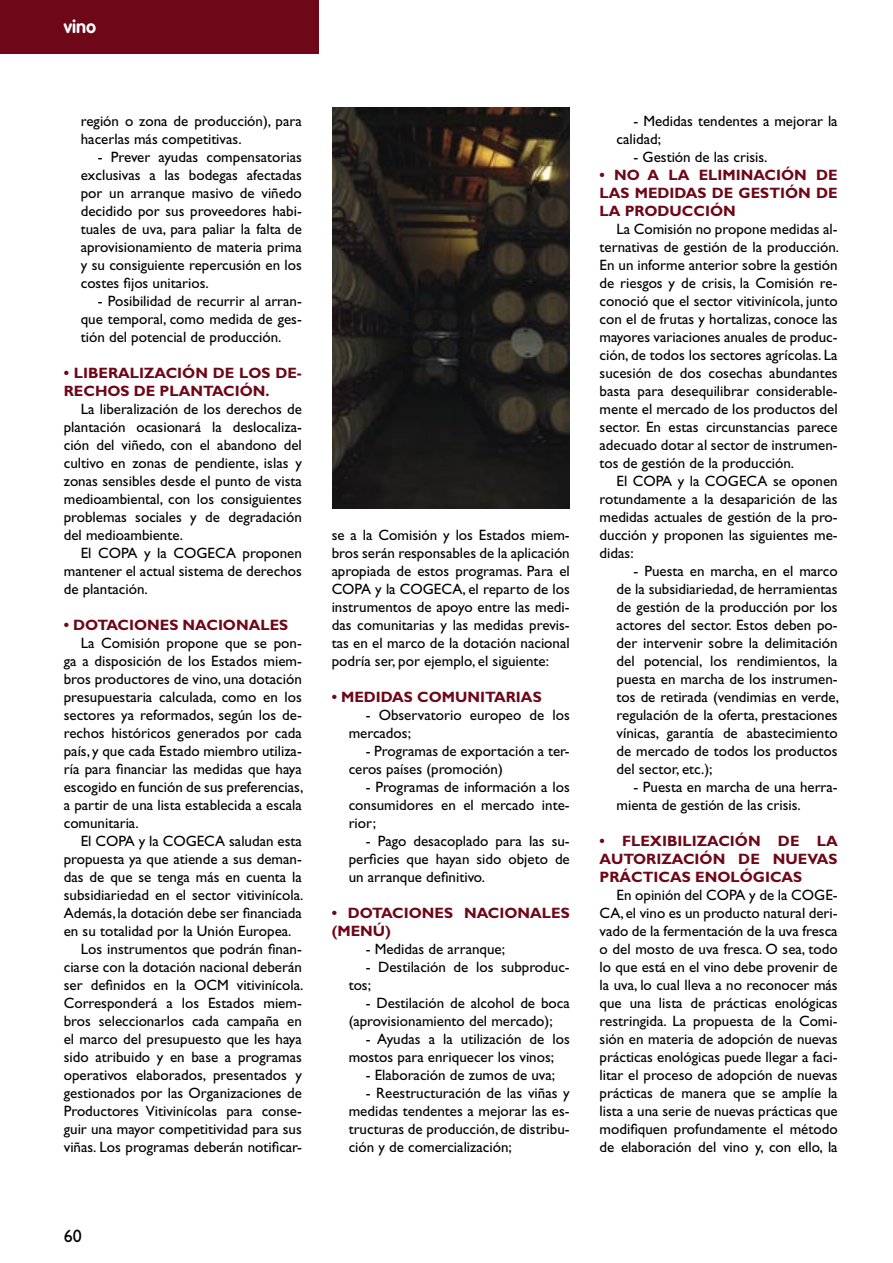
<style>
.page{position:relative;width:893px;height:1263px;background:#fff}
.page>*{position:absolute;margin:0;border:0;box-sizing:border-box;transform-origin:0 0}
.t1{font:700 18px "VAG Rounded";color:#fff}
.t2{font:18px "Gill Sans";color:#000}
.t3{font:15px/18px "Gill Sans";color:#000;text-align:justify}
.t4{font:700 15px/18px "Gill Sans";color:#6e0717}
</style>
<div class="page">
<div style="left:0;top:0;width:319px;height:54px;background:#6e0717"></div>
<img style="left:332px;top:107px;width:237px;height:401px">
<p class="t1" style="left:64px;top:17px;width:34px">vino</p>
<p class="t3" style="left:81px;top:112px;width:223px">región o zona de producción), para hacerlas más competitivas.</p>
<p class="t3" style="left:81px;top:148px;width:223px;text-indent:17px">- Prever ayudas compensatorias exclusivas a las bodegas afectadas por un arranque masivo de viñedo decidido por sus proveedores habi&shy;tuales de uva, para paliar la falta de aprovisionamiento de materia prima y su consiguiente repercusión en los costes fijos unitarios.</p>
<p class="t3" style="left:81px;top:292px;width:223px;text-indent:17px">- Posibilidad de recurrir al arran&shy;que temporal, como medida de ges&shy;tión del potencial de producción.</p>
<p class="t4" style="left:64px;top:364px;width:240px">• LIBERALIZACIÓN DE LOS DE-<br>RECHOS DE PLANTACIÓN.</p>
<p class="t3" style="left:64px;top:400px;width:240px;text-indent:17px">La liberalización de los derechos de plantación ocasionará la deslocaliza&shy;ción del viñedo, con el abandono del cultivo en zonas de pendiente, islas y zonas sensibles desde el punto de vista medioambiental, con los consiguientes problemas sociales y de degradación del medioambiente.</p>
<p class="t3" style="left:64px;top:544px;width:240px;text-indent:17px">El COPA y la COGECA proponen mantener el actual sistema de derechos de plantación.</p>
<p class="t4" style="left:64px;top:616px;width:226px">• DOTACIONES NACIONALES</p>
<p class="t3" style="left:64px;top:634px;width:241px;text-indent:17px">La Comisión propone que se pon&shy;ga a disposición de los Estados miem&shy;bros productores de vino, una dotación presupuestaria calculada, como en los sectores ya reformados, según los de&shy;rechos históricos generados por cada país, y que cada Estado miembro utiliza&shy;ría para financiar las medidas que haya escogido en función de sus preferencias, a partir de una lista establecida a escala comunitaria.</p>
<p class="t3" style="left:81px;top:832px;width:223px">El COPA y la COGECA saludan esta</p>
<p class="t3" style="left:64px;top:850px;width:240px">propuesta ya que atiende a sus deman-</p>
<p class="t3" style="left:64px;top:868px;width:240px">das de que se tenga más en cuenta la</p>
<p class="t3" style="left:64px;top:886px;width:241px">subsidiariedad en el sector vitivinícola.</p>
<p class="t3" style="left:64px;top:904px;width:240px">Además, la dotación debe ser financiada</p>
<p class="t3" style="left:64px;top:922px;width:229px">en su totalidad por la Unión Europea.</p>
<p class="t3" style="left:81px;top:940px;width:223px">Los instrumentos que podrán finan-</p>
<p class="t3" style="left:64px;top:958px;width:240px">ciarse con la dotación nacional deberán</p>
<p class="t3" style="left:64px;top:976px;width:241px">ser definidos en la OCM vitivinícola.</p>
<p class="t3" style="left:64px;top:994px;width:240px">Corresponderá a los Estados miem-</p>
<p class="t3" style="left:64px;top:1012px;width:240px">bros seleccionarlos cada campaña en</p>
<p class="t3" style="left:64px;top:1030px;width:240px">el marco del presupuesto que les haya</p>
<p class="t3" style="left:64px;top:1048px;width:240px">sido atribuido y en base a programas</p>
<p class="t3" style="left:64px;top:1066px;width:240px">operativos elaborados, presentados y</p>
<p class="t3" style="left:64px;top:1084px;width:240px">gestionados por las Organizaciones de</p>
<p class="t3" style="left:64px;top:1102px;width:240px">Productores Vitivinícolas para conse-</p>
<p class="t3" style="left:64px;top:1120px;width:240px">guir una mayor competitividad para sus</p>
<p class="t3" style="left:64px;top:1138px;width:240px">viñas. Los programas deberán notificar-</p>
<p class="t3" style="left:332px;top:526px;width:240px">se a la Comisión y los Estados miem&shy;bros serán responsables de la aplicación apropiada de estos programas. Para el COPA y la COGECA, el reparto de los instrumentos de apoyo entre las medi&shy;das comunitarias y las medidas previs&shy;tas en el marco de la dotación nacional podría ser, por ejemplo, el siguiente:</p>
<p class="t4" style="left:332px;top:688px;width:212px">• MEDIDAS COMUNITARIAS</p>
<p class="t3" style="left:349px;top:706px;width:223px;text-indent:17px">- Observatorio europeo de los mercados;</p>
<p class="t3" style="left:349px;top:742px;width:223px;text-indent:17px">- Programas de exportación a ter&shy;ceros países (promoción)</p>
<p class="t3" style="left:349px;top:778px;width:223px;text-indent:17px">- Programas de información a los consumidores en el mercado inte&shy;rior;</p>
<p class="t3" style="left:349px;top:832px;width:223px;text-indent:17px">- Pago desacoplado para las su&shy;perficies que hayan sido objeto de un arranque definitivo.</p>
<p class="t4" style="left:332px;top:904px;width:240px">• DOTACIONES NACIONALES (MENÚ)</p>
<p class="t3" style="left:366px;top:940px;width:141px">- Medidas de arranque;</p>
<p class="t3" style="left:349px;top:958px;width:223px;text-indent:17px">- Destilación de los subproduc&shy;tos;</p>
<p class="t3" style="left:349px;top:994px;width:223px;text-indent:17px">- Destilación de alcohol de boca (aprovisionamiento del mercado);</p>
<p class="t3" style="left:349px;top:1030px;width:223px;text-indent:17px">- Ayudas a la utilización de los mostos para enriquecer los vinos;</p>
<p class="t3" style="left:366px;top:1066px;width:191px">- Elaboración de zumos de uva;</p>
<p class="t3" style="left:349px;top:1084px;width:223px;text-indent:17px">- Reestructuración de las viñas y medidas tendentes a mejorar las es&shy;tructuras de producción, de distribu&shy;ción y de comercialización;</p>
<p class="t2" style="left:64px;top:1225px;width:19px">60</p>
<p class="t3" style="left:617px;top:112px;width:223px;text-indent:17px">- Medidas tendentes a mejorar la calidad;</p>
<p class="t3" style="left:634px;top:148px;width:135px">- Gestión de las crisis.</p>
<p class="t4" style="left:600px;top:166px;width:240px;text-align:justify">• NO A LA ELIMINACIÓN DE LAS MEDIDAS DE GESTIÓN DE LA PRODUCCIÓN</p>
<p class="t3" style="left:600px;top:220px;width:241px;text-indent:17px">La Comisión no propone medidas al&shy;ternativas de gestión de la producción.<br>En un informe anterior sobre la gestión de riesgos y de crisis, la Comisión re&shy;conoció que el sector vitivinícola, junto con el de frutas y hortalizas, conoce las mayores variaciones anuales de produc&shy;ción, de todos los sectores agrícolas. La sucesión de dos cosechas abundantes basta para desequilibrar considerable&shy;mente el mercado de los productos del sector. En estas circunstancias parece adecuado dotar al sector de instrumen&shy;tos de gestión de la producción.</p>
<p class="t3" style="left:600px;top:472px;width:240px;text-indent:17px">El COPA y la COGECA se oponen rotundamente a la desaparición de las medidas actuales de gestión de la pro&shy;ducción y proponen las siguientes me&shy;didas:</p>
<p class="t3" style="left:617px;top:562px;width:224px;text-indent:17px">- Puesta en marcha, en el marco de la subsidiariedad, de herramientas de gestión de la producción por los actores del sector. Estos deben po&shy;der intervenir sobre la delimitación del potencial, los rendimientos, la puesta en marcha de los instrumen&shy;tos de retirada (vendimias en verde, regulación de la oferta, prestaciones vínicas, garantía de abastecimiento de mercado de todos los productos del sector, etc.);</p>
<p class="t3" style="left:617px;top:778px;width:223px;text-indent:17px">- Puesta en marcha de una herra&shy;mienta de gestión de las crisis.</p>
<p class="t4" style="left:600px;top:832px;width:240px;text-align:justify">• FLEXIBILIZACIÓN DE LA AUTORIZACIÓN DE NUEVAS PRÁCTICAS ENOLÓGICAS</p>
<p class="t3" style="left:600px;top:886px;width:240px;text-indent:17px">En opinión del COPA y de la COGE-CA, el vino es un producto natural deri&shy;vado de la fermentación de la uva fresca o del mosto de uva fresca. O sea, todo lo que está en el vino debe provenir de la uva, lo cual lleva a no reconocer más que una lista de prácticas enológicas restringida. La propuesta de la Comi&shy;sión en materia de adopción de nuevas prácticas enológicas puede llegar a faci&shy;litar el proceso de adopción de nuevas prácticas de manera que se amplíe la lista a una serie de nuevas prácticas que modifiquen profundamente el método de elaboración del vino y, con ello, la</p>
</div>
